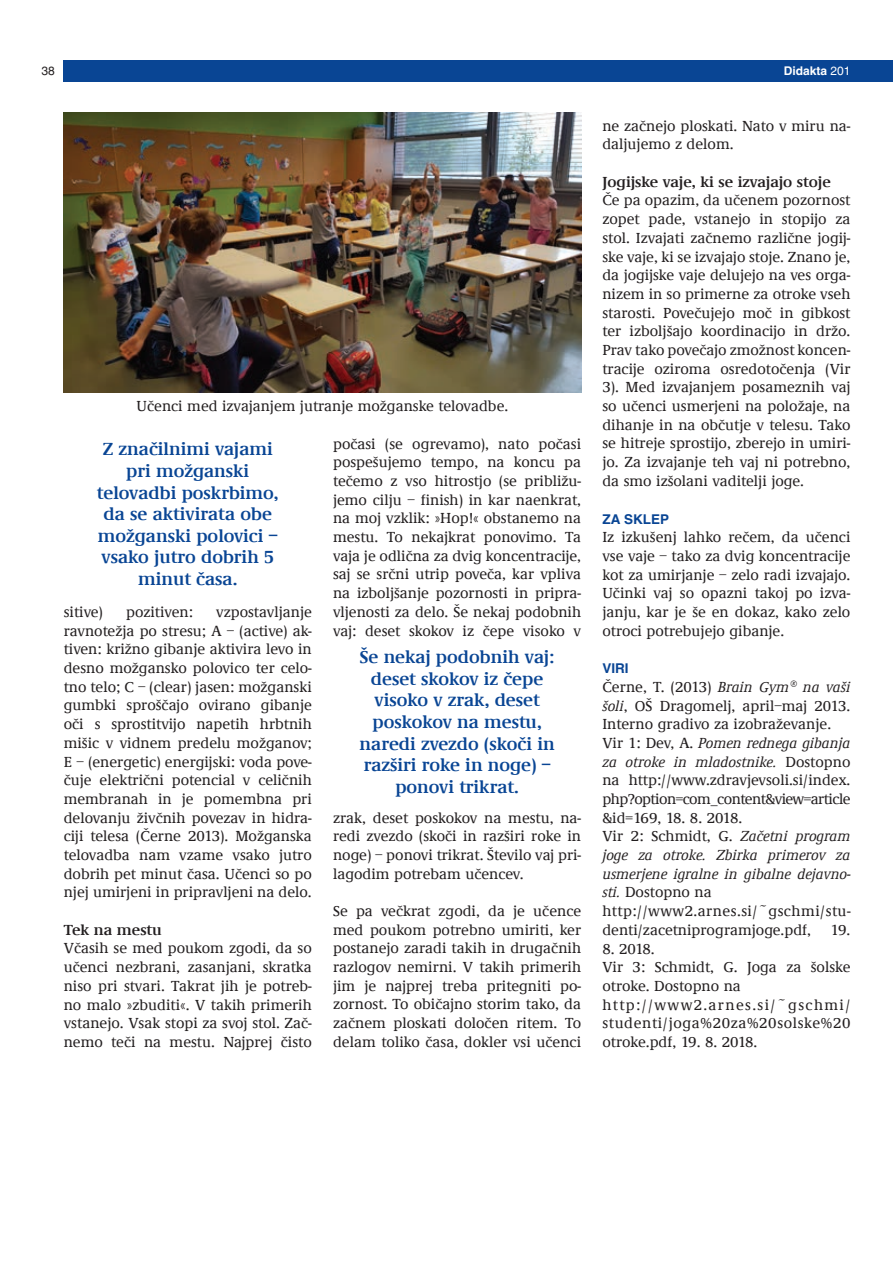
<style>
.page{position:relative;width:893px;height:1263px;background:#fff}
.page>*{position:absolute;margin:0;border:0;box-sizing:border-box;transform-origin:0 0}
.t1{font:600 18px/21.6px "Demos LT";color:#094594;text-align:center}
.t2{font:500 15px/18.8px "Demos LT";color:#231f20;text-align:justify}
.t3{font:600 15px "Demos LT";color:#231f20}
.t4{font:700 13.5px "Helvetica CE";color:#094594}
.t5{font:700 12px "Helvetica CE";color:#fff}
.t6{font:12px "Helvetica CE";color:#231f20}
.s1{font-weight:400}
.s2{font-style:italic}
</style>
<div class="page">
<div style="left:64px;top:60px;width:829px;height:21px;background:#094594"></div>
<img style="left:64px;top:112px;width:517px;height:281px">
<p class="t6" style="left:41px;top:64px;width:15px">38</p>
<p class="t5" style="left:784px;top:63px;width:68px">Didakta <span class="s1">201</span></p>
<p class="t2" style="left:137px;top:397px;width:373px">Učenci med izvajanjem jutranje možganske telovadbe.</p>
<p class="t1" style="left:97px;top:439px;width:183px">Z značilnimi vajami pri možganski telovadbi poskrbimo, da se aktivirata obe možganski polovici – vsako jutro dobrih 5 minut časa.</p>
<p class="t2" style="left:333px;top:435px;width:250px">počasi (se ogrevamo), nato počasi pospešujemo tempo, na koncu pa tečemo z vso hitrostjo (se približu&shy;jemo cilju – finish) in kar naenkrat, na moj vzklik: »Hop!« obstanemo na mestu. To nekajkrat ponovimo. Ta vaja je odlična za dvig koncentracije, saj se srčni utrip poveča, kar vpliva na izboljšanje pozornosti in pripra&shy;vljenosti za delo. Še nekaj podobnih vaj: deset skokov iz čepe visoko v</p>
<p class="t2" style="left:64px;top:603px;width:40px">sitive)</p>
<p class="t2" style="left:126px;top:603px;width:68px">pozitiven:</p>
<p class="t2" style="left:64px;top:603px;width:250px;text-indent:152px">vzpostavljanje ravnotežja po stresu; A – (active) ak&shy;tiven: križno gibanje aktivira levo in desno možgansko polovico ter celo&shy;tno telo; C – (clear) jasen: možganski gumbki sproščajo ovirano gibanje oči s sprostitvijo napetih hrbtnih mišic v vidnem predelu možganov; E – (energetic) energijski: voda pove&shy;čuje električni potencial v celičnih membranah in je pomembna pri delovanju živčnih povezav in hidra&shy;ciji telesa (Černe 2013). Možganska telovadba nam vzame vsako jutro dobrih pet minut časa. Učenci so po njej umirjeni in pripravljeni na delo.</p>
<p class="t3" style="left:64px;top:921px;width:100px">Tek na mestu</p>
<p class="t2" style="left:64px;top:939px;width:250px">Včasih se med poukom zgodi, da so učenci nezbrani, zasanjani, skratka niso pri stvari. Takrat jih je potreb&shy;no malo »zbuditi«. V takih primerih vstanejo. Vsak stopi za svoj stol. Zač&shy;nemo teči na mestu. Najprej čisto</p>
<p class="t1" style="left:360px;top:647px;width:197px">Še nekaj podobnih vaj: deset skokov iz čepe visoko v zrak, deset poskokov na mestu, naredi zvezdo (skoči in razširi roke in noge) – ponovi trikrat.</p>
<p class="t2" style="left:333px;top:809px;width:250px">zrak, deset poskokov na mestu, na&shy;redi zvezdo (skoči in razširi roke in noge) – ponovi trikrat. Število vaj pri&shy;lagodim potrebam učencev.</p>
<p class="t2" style="left:333px;top:902px;width:250px">Se pa večkrat zgodi, da je učence med poukom potrebno umiriti, ker postanejo zaradi takih in drugačnih razlogov nemirni. V takih primerih jim je najprej treba pritegniti po&shy;zornost. To običajno storim tako, da začnem ploskati določen ritem. To delam toliko časa, dokler vsi učenci</p>
<p class="t2" style="left:602px;top:117px;width:250px">ne začnejo ploskati. Nato v miru na&shy;daljujemo z delom.</p>
<p class="t3" style="left:602px;top:173px;width:230px">Jogijske vaje, ki se izvajajo stoje</p>
<p class="t2" style="left:602px;top:192px;width:250px">Če pa opazim, da učenem pozornost zopet pade, vstanejo in stopijo za stol. Izvajati začnemo različne jogij&shy;ske vaje, ki se izvajajo stoje. Znano je, da jogijske vaje delujejo na ves orga&shy;nizem in so primerne za otroke vseh starosti. Povečujejo moč in gibkost ter izboljšajo koordinacijo in držo.<br>Prav tako povečajo zmožnost koncen&shy;tracije oziroma osredotočenja (Vir 3). Med izvajanjem posameznih vaj so učenci usmerjeni na položaje, na dihanje in na občutje v telesu. Tako se hitreje sprostijo, zberejo in umiri&shy;jo. Za izvajanje teh vaj ni potrebno, da smo izšolani vaditelji joge.</p>
<p class="t4" style="left:602px;top:510px;width:68px">ZA SKLEP</p>
<p class="t2" style="left:602px;top:528px;width:250px">Iz izkušenj lahko rečem, da učenci vse vaje – tako za dvig koncentracije kot za umirjanje – zelo radi izvajajo.<br>Učinki vaj so opazni takoj po izva&shy;janju, kar je še en dokaz, kako zelo otroci potrebujejo gibanje.</p>
<p class="t4" style="left:602px;top:660px;width:28px">VIRI</p>
<p class="t2" style="left:602px;top:678px;width:250px;text-align:left">Černe, T. (2013) <span class="s2">Brain Gym® na vaši šoli</span>, OŠ Dragomelj, april–maj 2013.<br>Interno gradivo za izobraževanje.<br>Vir 1: Dev, A. <span class="s2">Pomen rednega gibanja za otroke in mladostnike.</span> Dostopno na http://www.zdravjevsoli.si/index. php?option=com_content&amp;view=article &amp;id=169, 18. 8. 2018.<br>Vir 2: Schmidt, G. <span class="s2">Začetni program joge za otroke. Zbirka primerov za usmerjene igralne in gibalne dejavno&shy;sti.</span> Dostopno na http://www2.arnes.si/~gschmi/stu&shy;denti/zacetniprogramjoge.pdf,</p>
<p class="t2" style="left:831px;top:921px;width:21px">19.</p>
<p class="t2" style="left:602px;top:939px;width:250px;text-align:left">8. 2018.<br>Vir 3: Schmidt, G. Joga za šolske otroke. Dostopno na http://www2.arnes.si/~gschmi/ studenti/joga%20za%20solske%20 otroke.pdf, 19. 8. 2018.</p>
</div>
